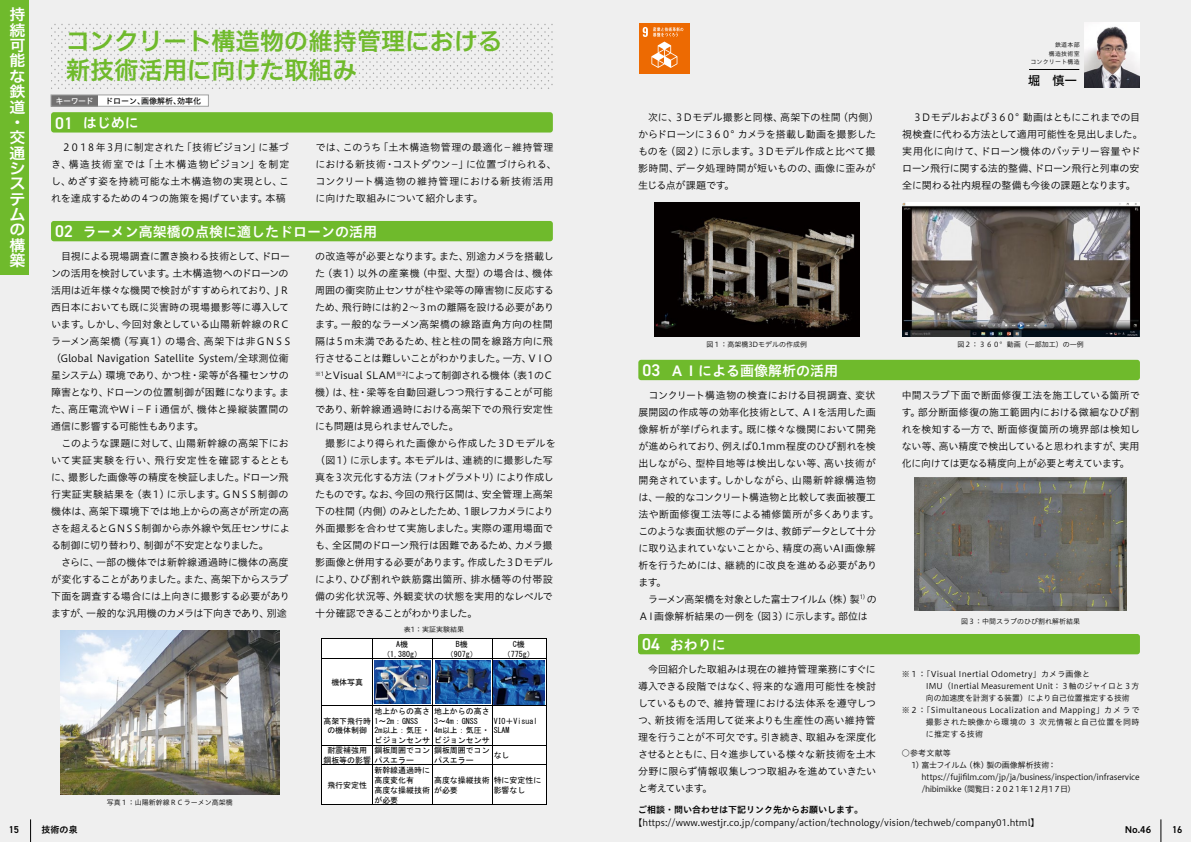
<style>
.page{position:relative;width:1191px;height:842px;background:#efefef}
.page>*{position:absolute;margin:0;border:0;box-sizing:border-box;transform-origin:0 0}
.t1{font:24px/29px "Hiragino UD Sans F Std W6";letter-spacing:.01em;color:#6fba2c}
.t2{font:15.2px/15.4px "Hiragino UD Sans F Std W6";color:#fff;scale:1.05 1}
.t3{font:14px "Hiragino UD Sans Std W6";color:#fff}
.t4{font:500 12px "Koz Go Pro";color:#000}
.t5{font:10px/17px "Hiragino UD Sans Std N W3";letter-spacing:-.005em;color:#000}
.t6{font:10px/17px "Hiragino UD Sans Std N W3";letter-spacing:.02em;color:#000}
.t7{font:600 10px "DIN2014";color:#000}
.t8{font:9px "Hiragino UD Sans Std N W3";color:#000}
.t9{font:9px "Hiragino UD Sans Std N W6";color:#000}
.t10{font:8px/9.9px "MS Gothic";color:#000}
.t11{font:8px "Hiragino UD Sans Std N W3";letter-spacing:.025em;color:#000}
.t12{font:8px "Hiragino UD Sans Std N W3";letter-spacing:-.03em;color:#000}
.t13{font:8px "Hiragino UD Sans Std N W3";color:#000}
.t14{font:8px "Hiragino UD Sans Std N W3";letter-spacing:-.09em;color:#000}
.t15{font:8px "Hiragino UD Sans Std N W3";letter-spacing:.045em;color:#000}
.t16{font:8px "Hiragino UD Sans Std N W5";color:#000}
.t17{font:8px "Hiragino UD Sans Std N W5";letter-spacing:-.05em;color:#fff}
.t18{font:7px "Hiragino UD Sans Std N W3";color:#000}
.t19{font:6px "Hiragino UD Sans Std N W3";letter-spacing:.035em;color:#000}
.s1{font-family:"DIN2014";font-weight:600;font-size:17px}
</style>
<div class="page">
<svg style="left:30px;top:819px;width:1px;height:23px"></svg>
<svg style="left:1160px;top:819px;width:1px;height:23px"></svg>
<div style="left:321px;top:639px;width:226px;height:166px;background:#fff"></div>
<div style="left:51px;top:112px;width:502px;height:21px;background:#6fba2c;border-radius:3px"></div>
<div style="left:51px;top:221px;width:502px;height:20px;background:#6fba2c;border-radius:3px"></div>
<div style="left:638px;top:360px;width:502px;height:20px;background:#6fba2c;border-radius:3px"></div>
<div style="left:638px;top:634px;width:502px;height:20px;background:#6fba2c;border-radius:3px"></div>
<hr style="left:1029px;top:69px;width:50px;height:1px;background:#000">
<img style="left:902px;top:203px;width:237px;height:133px">
<img style="left:914px;top:477px;width:212px;height:134px">
<hr style="left:322px;top:639px;width:225px;height:1px;background:#000">
<hr style="left:322px;top:658px;width:225px;height:1px;background:#000">
<hr style="left:322px;top:705px;width:225px;height:1px;background:#000">
<hr style="left:322px;top:745px;width:225px;height:1px;background:#000">
<hr style="left:322px;top:765px;width:225px;height:1px;background:#000">
<hr style="left:321px;top:639px;width:1px;height:166px;background:#000">
<hr style="left:372px;top:639px;width:1px;height:166px;background:#000">
<hr style="left:432px;top:639px;width:1px;height:166px;background:#000">
<hr style="left:492px;top:639px;width:1px;height:166px;background:#000">
<hr style="left:322px;top:804px;width:225px;height:1px;background:#000">
<hr style="left:546px;top:639px;width:1px;height:166px;background:#000">
<img style="left:374px;top:660px;width:56px;height:44px">
<img style="left:494px;top:660px;width:51px;height:44px">
<img style="left:436px;top:661px;width:54px;height:43px">
<svg style="left:51px;top:24px;width:502px;height:65px"></svg>
<div style="left:51px;top:95px;width:157px;height:11px;background:#fff"></div>
<div style="left:51px;top:95px;width:47px;height:11px;background:#727171"></div>
<div style="left:51px;top:95px;width:158px;height:12px;border:1px solid #9fa0a0"></div>
<img style="left:1084px;top:23px;width:56px;height:64px">
<img style="left:60px;top:630px;width:220px;height:165px">
<img style="left:654px;top:203px;width:205px;height:133px">
<div style="left:638px;top:23px;width:51px;height:51px;background:#ed6a02"></div>
<svg style="left:642px;top:27px;width:41px;height:41px"></svg>
<div style="left:0;top:0;width:29px;height:275px;background:#6fba2c"></div>
<h2 class="t2" style="left:9px;top:6px;width:16px">持続可能な鉄道・交通システムの構築</h2>
<h1 class="t1" style="left:66px;top:25px;width:438px">コンクリート構造物の維持管理における新技術活用に向けた取組み</h1>
<p class="t19" style="left:1055px;top:41px;width:26px">鉄道本部</p>
<p class="t19" style="left:1030px;top:57px;width:51px">コンクリート構造</p>
<p class="t4" style="left:1028px;top:72px;width:50px">堀　慎一</p>
<p class="t19" style="left:1048px;top:49px;width:32px">構造技術室</p>
<p class="t17" style="left:55px;top:95px;width:40px">キーワード</p>
<p class="t16" style="left:105px;top:95px;width:97px">ドローン、画像解析、効率化</p>
<p class="t5" style="left:902px;top:108px;width:242px">　３Ｄモデルおよび３６０°動画はともにこれまでの目視検査に代わる方法として適用可能性を見出しました。実用化に向けて、ドローン機体のバッテリー容量やドローン飛行に関する法的整備、ドローン飛行と列車の安全に関わる社内規程の整備も今後の課題となります。</p>
<p class="t5" style="left:638px;top:108px;width:242px;text-indent:10px">次に、３Ｄモデル撮影と同様、高架下の柱間（内側）からドローンに３６０°カメラを搭載し動画を撮影したものを（図２）に示します。３Ｄモデル作成と比べて撮影時間、データ処理時間が短いものの、画像に歪みが生じる点が課題です。</p>
<h3 class="t3" style="left:55px;top:112px;width:85px"><span class="s1">01</span> はじめに</h3>
<p class="t5" style="left:51px;top:138px;width:240px;text-align:justify">　２０１８年３月に制定された「技術ビジョン」に基づき、構造技術室では「土木構造物ビジョン」を制定し、めざす姿を持続可能な土木構造物の実現とし、これを達成するための４つの施策を掲げています。本稿</p>
<p class="t6" style="left:315px;top:138px;width:243px">では、このうち「土木構造物管理の最適化－維持管理における新技術・コストダウン－」に位置づけられる、コンクリート構造物の維持管理における新技術活用に向けた取組みについて紹介します。</p>
<h3 class="t3" style="left:55px;top:221px;width:323px"><span class="s1">02</span> ラーメン高架橋の点検に適したドローンの活用</h3>
<p class="t5" style="left:51px;top:247px;width:243px;text-indent:10px">目視による現場調査に置き換わる技術として、ドローンの活用を検討しています。土木構造物へのドローンの活用は近年様々な機関で検討がすすめられており、ＪＲ西日本においても既に災害時の現場撮影等に導入しています。しかし、今回対象としている山陽新幹線のＲＣラーメン高架橋（写真１）の場合、高架下は非ＧＮＳＳ（Global Navigation Satellite System/全球測位衛星システム）環境であり、かつ柱・梁等が各種センサの障害となり、ドローンの位置制御が困難になります。また、高圧電流やＷｉ－Ｆｉ通信が、機体と操縦装置間の通信に影響する可能性もあります。<br>　このような課題に対して、山陽新幹線の高架下において実証実験を行い、飛行安定性を確認するとともに、撮影した画像等の精度を検証しました。ドローン飛行実証実験結果を（表１）に示します。ＧＮＳＳ制御の機体は、高架下環境下では地上からの高さが所定の高さを超えるとＧＮＳＳ制御から赤外線や気圧センサによる制御に切り替わり、制御が不安定となりました。<br>　さらに、一部の機体では新幹線通過時に機体の高度が変化することがありました。また、高架下からスラブ下面を調査する場合には上向きに撮影する必要がありますが、一般的な汎用機のカメラは下向きであり、別途</p>
<p class="t5" style="left:315px;top:247px;width:240px">の改造等が必要となります。また、別途カメラを搭載した（表１）以外の産業機（中型、大型）の場合は、機体周囲の衝突防止センサが柱や梁等の障害物に反応するため、飛行時には約２～３ｍの離隔を設ける必要があります。一般的なラーメン高架橋の線路直角方向の柱間隔は５ｍ未満であるため、柱と柱の間を線路方向に飛行させることは難しいことがわかりました。一方、ＶＩＯ<sup>※1</sup>とVisual SLAM<sup>※2</sup>によって制御される機体（表１のＣ機）は、柱・梁等を自動回避しつつ飛行することが可能であり、新幹線通過時における高架下での飛行安定性にも問題は見られませんでした。</p>
<p class="t5" style="left:315px;top:434px;width:242px;text-indent:10px">撮影により得られた画像から作成した３Ｄモデルを（図１）に示します。本モデルは、連続的に撮影した写真を３次元化する方法（フォトグラメトリ）により作成したものです。なお、今回の飛行区間は、安全管理上高架下の柱間（内側）のみとしたため、１眼レフカメラにより外面撮影を合わせて実施しました。実際の運用場面でも、全区間のドローン飛行は困難であるため、カメラ撮影画像と併用する必要があります。作成した３Ｄモデルにより、ひび割れや鉄筋露出箇所、排水樋等の付帯設備の劣化状況等、外観変状の状態を実用的なレベルで十分確認できることがわかりました。</p>
<p class="t18" style="left:706px;top:339px;width:102px">図１：高架橋3Dモデルの作成例</p>
<p class="t18" style="left:957px;top:339px;width:127px">図２：３６０°動画（一部加工）の一例</p>
<h3 class="t3" style="left:642px;top:360px;width:197px"><span class="s1">03</span> ＡＩによる画像解析の活用</h3>
<p class="t5" style="left:638px;top:386px;width:242px;text-indent:10px">コンクリート構造物の検査における目視調査、変状展開図の作成等の効率化技術として、ＡＩを活用した画像解析が挙げられます。既に様々な機関において開発が進められており、例えば0.1ｍｍ程度のひび割れを検出しながら、型枠目地等は検出しない等、高い技術が開発されています。しかしながら、山陽新幹線構造物は、一般的なコンクリート構造物と比較して表面被覆工法や断面修復工法等による補修箇所が多くあります。このような表面状態のデータは、教師データとして十分に取り込まれていないことから、精度の高いAI画像解析を行うためには、継続的に改良を進める必要があります。<br>　ラーメン高架橋を対象とした富士フイルム（株）製<sup>1）</sup>の<br>ＡＩ画像解析結果の一例を（図３）に示します。部位は</p>
<h3 class="t3" style="left:642px;top:634px;width:85px"><span class="s1">04</span> おわりに</h3>
<p class="t5" style="left:638px;top:660px;width:240px;text-align:justify;text-indent:10px">今回紹介した取組みは現在の維持管理業務にすぐに導入できる段階ではなく、将来的な適用可能性を検討しているもので、維持管理における法体系を遵守しつつ、新技術を活用して従来よりも生産性の高い維持管理を行うことが不可欠です。引き続き、取組みを深度化させるとともに、日々進歩している様々な新技術を土木分野に限らず情報収集しつつ取組みを進めていきたいと考えています。</p>
<p class="t5" style="left:902px;top:386px;width:240px;text-align:justify">中間スラブ下面で断面修復工法を施工している箇所です。部分断面修復の施工範囲内における微細なひび割れを検知する一方で、断面修復箇所の境界部は検知しない等、高い精度で検出していると思われますが、実用化に向けては更なる精度向上が必要と考えています。</p>
<p class="t18" style="left:961px;top:616px;width:120px">図３：中間スラブのひび割れ解析結果</p>
<p class="t18" style="left:404px;top:624px;width:62px">表1：実証実験結果</p>
<p class="t10" style="left:382px;top:639px;width:41px;text-align:center">A機（1,380g）</p>
<p class="t10" style="left:446px;top:639px;width:33px;text-align:center">B機（907g）</p>
<p class="t10" style="left:503px;top:639px;width:33px;text-align:center">C機（775g）</p>
<p class="t11" style="left:902px;top:668px;width:190px">※１：「Visual Inertial Odometry」カメラ画像と</p>
<p class="t13" style="left:926px;top:680px;width:215px">IMU（Inertial Measurement Unit：３軸のジャイロと３方</p>
<p class="t13" style="left:926px;top:692px;width:205px">向の加速度を計測する装置）により自己位置推定する技術</p>
<p class="t11" style="left:902px;top:704px;width:239px">※２：「Simultaneous Localization and Mapping」カメラで</p>
<p class="t15" style="left:926px;top:716px;width:215px">撮影された映像から環境の 3 次元情報と自己位置を同時</p>
<p class="t11" style="left:926px;top:728px;width:59px">に推定する技術</p>
<p class="t10" style="left:331px;top:677px;width:33px">機体写真</p>
<p class="t10" style="left:327px;top:716px;width:92px;text-indent:-4px">高架下飛行時 1～2m：GNSSの機体制御</p>
<p class="t10" style="left:434px;top:706px;width:57px">地上からの高さ<br>3～4m：GNSS<br>4m以上：気圧・ビジョンセンサ</p>
<p class="t10" style="left:494px;top:716px;width:45px">VIO＋Visual<br>SLAM</p>
<p class="t10" style="left:374px;top:706px;width:57px">地上からの高さ</p>
<p class="t10" style="left:374px;top:726px;width:57px">2m以上：気圧・ビジョンセンサ</p>
<p class="t10" style="left:323px;top:745px;width:92px;text-indent:4px">耐震補強用<br>鋼板等の影響パスエラー</p>
<p class="t10" style="left:374px;top:745px;width:57px">鋼板周囲でコン</p>
<p class="t10" style="left:434px;top:745px;width:57px">鋼板周囲でコンパスエラー</p>
<p class="t10" style="left:494px;top:750px;width:17px">なし</p>
<p class="t13" style="left:902px;top:747px;width:59px">○参考文献等　</p>
<p class="t12" style="left:911px;top:759px;width:146px">1）富士フイルム（株）製の画像解析技術：</p>
<p class="t12" style="left:921px;top:771px;width:220px">https://fujifilm.com/jp/ja/business/inspection/infraservice</p>
<p class="t14" style="left:921px;top:783px;width:155px">/hibimikke（閲覧日：２０２１年１２月１７日）</p>
<p class="t10" style="left:374px;top:765px;width:57px">新幹線通過時に高度変化有<br>高度な操縦技術が必要</p>
<p class="t10" style="left:434px;top:775px;width:57px">高度な操縦技術が必要</p>
<p class="t10" style="left:494px;top:775px;width:49px">特に安定性に影響なし</p>
<p class="t10" style="left:327px;top:780px;width:41px">飛行安定性</p>
<p class="t18" style="left:107px;top:797px;width:127px">写真１：山陽新幹線ＲＣラーメン高架橋</p>
<p class="t9" style="left:638px;top:803px;width:226px">ご相談・問い合わせは下記リンク先からお願いします。</p>
<p class="t8" style="left:633px;top:816px;width:407px">【https://www.westjr.co.jp/company/action/technology/vision/techweb/company01.html】</p>
<p class="t7" style="left:9px;top:823px;width:12px">15</p>
<p class="t9" style="left:42px;top:823px;width:38px">技術の泉</p>
<p class="t9" style="left:1124px;top:823px;width:28px">No.46</p>
<p class="t7" style="left:1172px;top:823px;width:12px">16</p>
</div>
